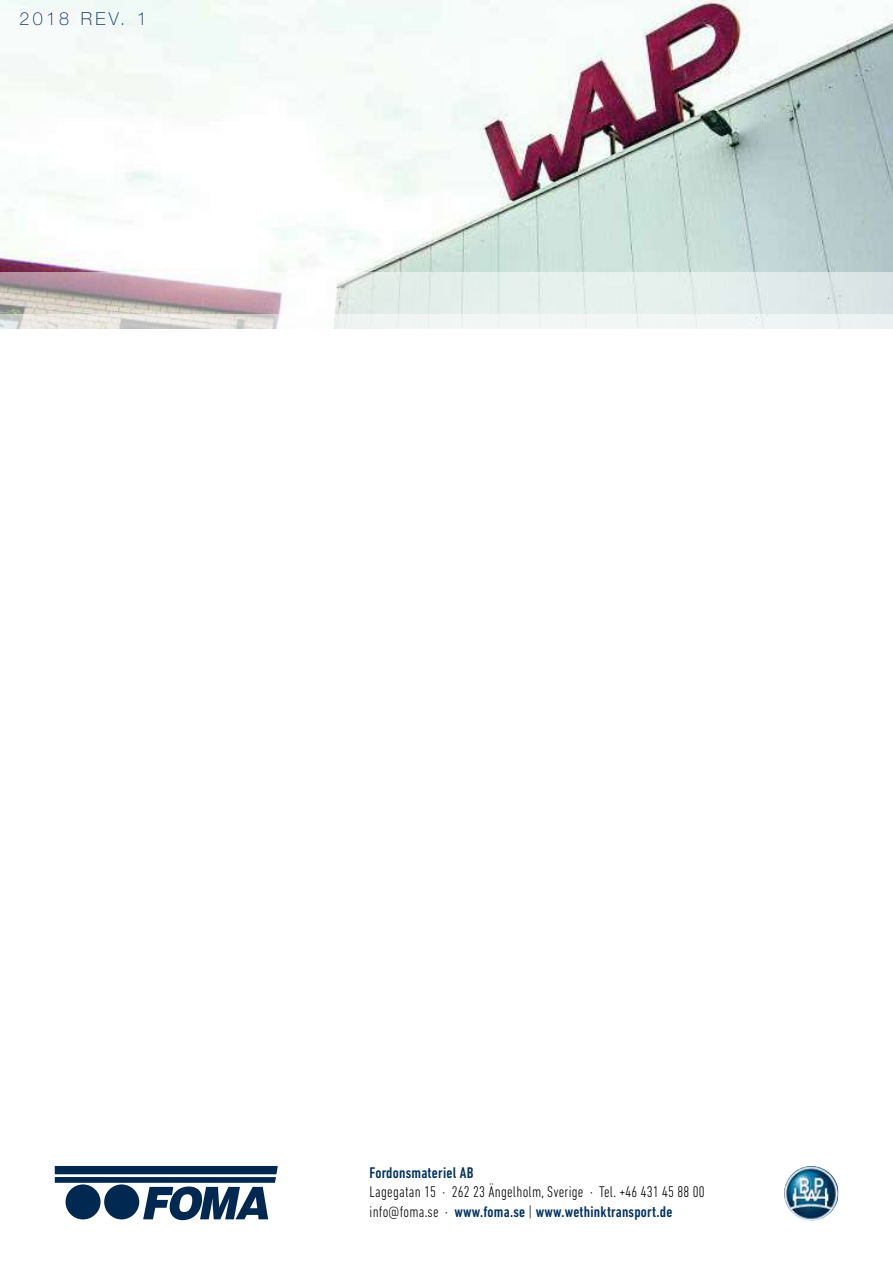
<style>
.page{position:relative;width:893px;height:1263px;background:#fff}
.page>*{position:absolute;margin:0;border:0;box-sizing:border-box;transform-origin:0 0}
.t1{font:100 18px "Helvetica Neue LT Std";letter-spacing:.18em;color:#002851}
.t2{font:300 condensed 15.75px/19.5px "DIN Next LT Pro";letter-spacing:.015em;color:#000}
.t3{font:500 condensed 15.75px "DIN Next LT Pro";letter-spacing:.015em;color:#00305d}
.s1{font-weight:500;color:#00305d}
</style>
<div class="page">
<img style="left:784px;top:1166px;width:55px;height:55px">
<svg style="left:55px;top:1166px;width:223px;height:54px"></svg>
<img style="left:0;top:0;width:893px;height:272px">
<svg style="left:0;top:272px;width:893px;height:43px;background:#dbdbdb"></svg>
<svg style="left:0;top:315px;width:893px;height:14px;fill:#eff4f3"></svg>
<p class="t1" style="left:20px;top:8px;width:129px">2018 REV. 1</p>
<p class="t3" style="left:370px;top:1163px;width:105px">Fordonsmateriel AB</p>
<p class="t2" style="left:370px;top:1182px;width:337px">Lagegatan 15 ∙ 262 23 Ängelholm, Sverige ∙ Tel. +46 431 45 88 00 info@foma.se ∙ <span class="s1">www.foma.se</span> | <span class="s1">www.wethinktransport.de</span></p>
</div>
